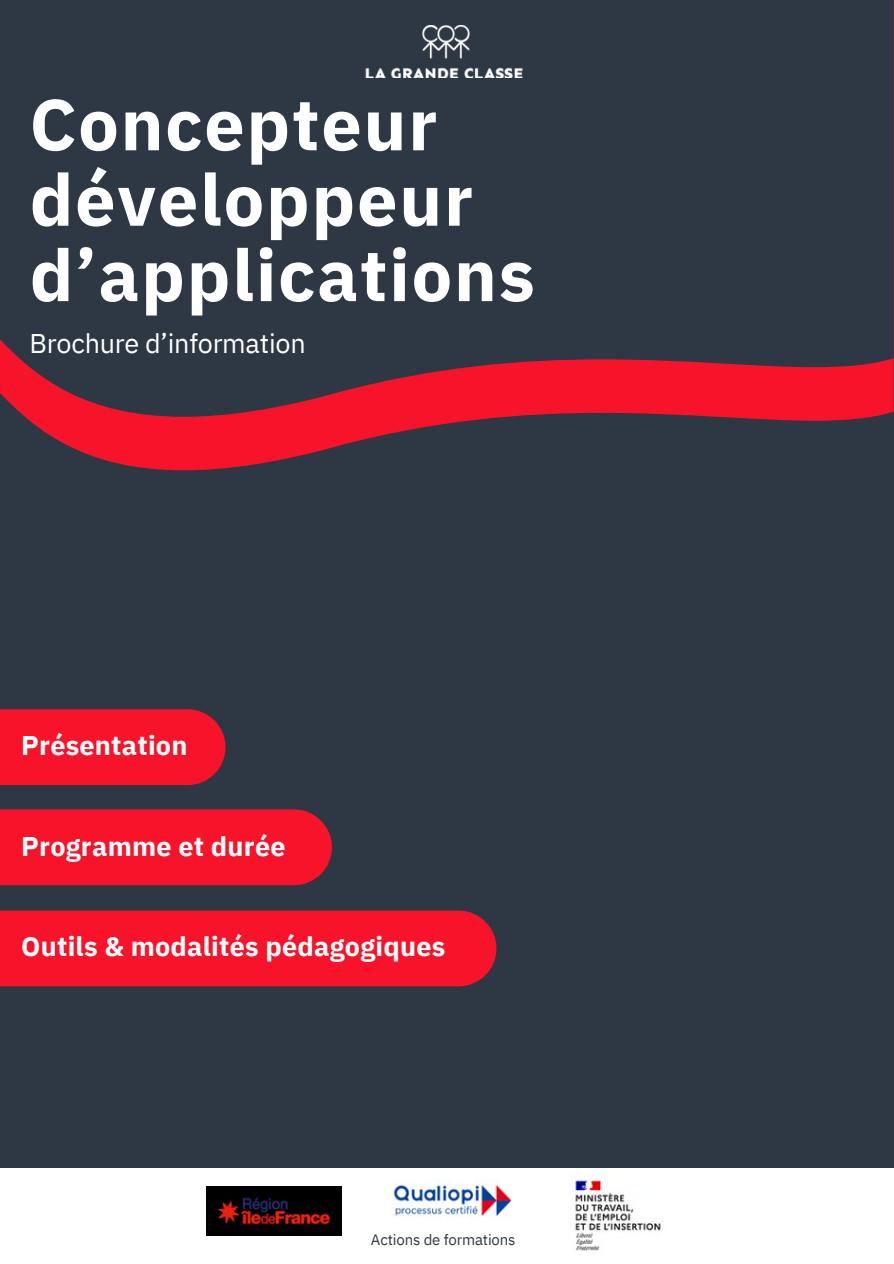
<style>
.page{position:relative;width:894px;height:1264px;background:#fff}
.page>*{position:absolute;margin:0;border:0;box-sizing:border-box;transform-origin:0 0}
.t1{font:700 72px/75.3px "IBM Plex Sans";letter-spacing:.025em;color:#fff}
.t2{font:700 27px "IBM Plex Sans";letter-spacing:.01em;color:#fff}
.t3{font:27px "IBM Plex Sans";letter-spacing:-.01em;color:#fff}
.t4{font:15px "IBM Plex Sans";letter-spacing:-.01em;color:#2e3744}
</style>
<div class="page">
<div style="left:0;top:0;width:893px;height:1263px;background:#2e3744"></div>
<svg style="left:25px;top:417px;width:845px;height:53px"></svg>
<div style="left:0;top:709px;width:225px;height:76px;background:#f7132a"></div>
<div style="left:0;top:809px;width:332px;height:76px;background:#f7132a"></div>
<div style="left:0;top:910px;width:496px;height:76px;background:#f7132a"></div>
<svg style="left:0;top:25px;width:893px;height:392px"></svg>
<div style="left:0;top:1168px;width:893px;height:95px;background:#fff"></div>
<img style="left:391px;top:1179px;width:121px;height:39px">
<img style="left:567px;top:1172px;width:94px;height:79px">
<img style="left:365px;top:26px;width:162px;height:52px">
<img style="left:206px;top:1186px;width:135px;height:49px">
<h2 class="t1" style="left:30px;top:86px;width:506px">Concepteur développeur d’applications</h2>
<h2 class="t3" style="left:30px;top:325px;width:277px">Brochure d’information</h2>
<p class="t2" style="left:21px;top:727px;width:168px">Présentation</p>
<p class="t2" style="left:21px;top:828px;width:266px">Programme et durée</p>
<h1 class="t2" style="left:21px;top:928px;width:425px">Outils &amp; modalités pédagogiques</h1>
<h2 class="t4" style="left:371px;top:1229px;width:146px">Actions de formations</h2>
</div>
